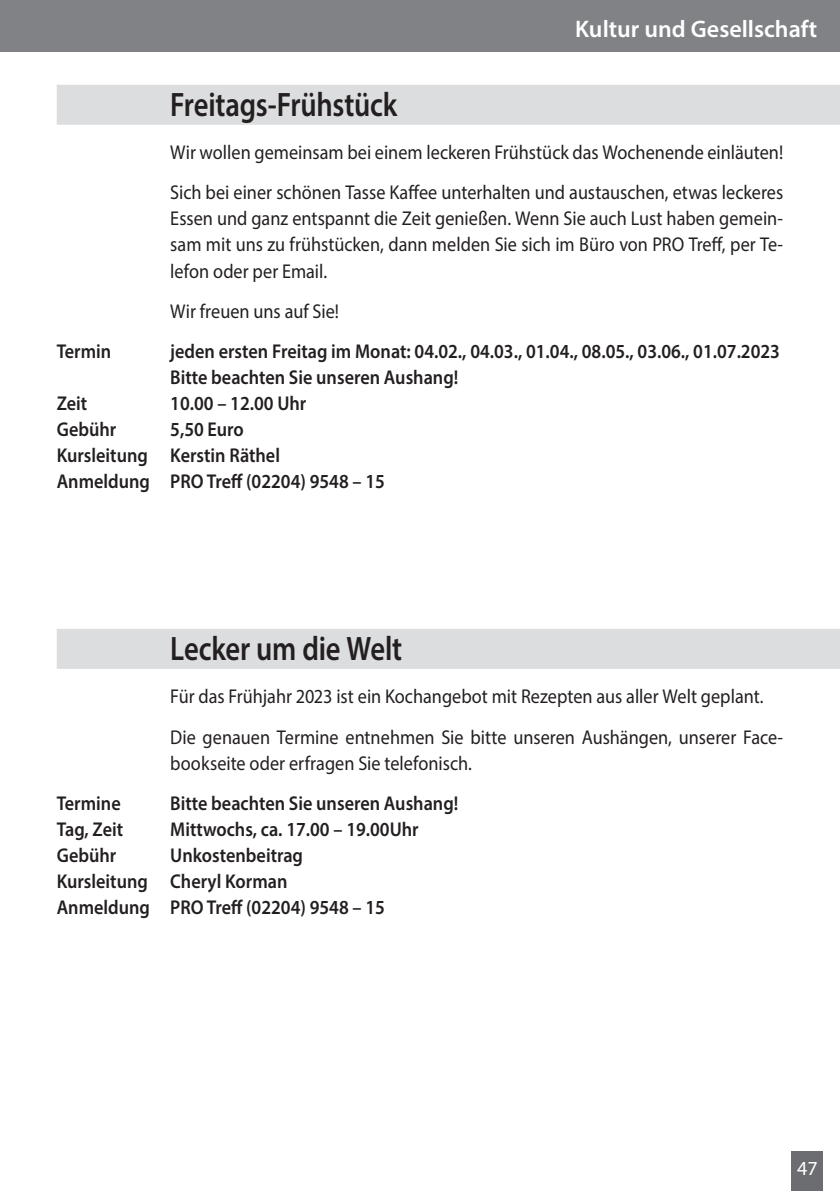
<style>
.page{position:relative;width:840px;height:1191px;background:#fff}
.page>*{position:absolute;margin:0;border:0;box-sizing:border-box;transform-origin:0 0}
.t1{font:600 34px "Myriad Pro";letter-spacing:-.01em;color:#231f20;scale:.84 1}
.t2{font:600 24px "Myriad Pro";color:#fff}
.t3{font:20px/40.2px "Myriad Pro";color:#231f20;scale:.91 1}
.t4{font:600 20px/26px "Myriad Pro";color:#231f20;scale:.91 1}
.t5{font:20px "Myriad Pro";color:#fff}
</style>
<div class="page">
<div style="left:57px;top:85px;width:782px;height:40px;background:#dcdddf"></div>
<div style="left:57px;top:629px;width:782px;height:40px;background:#dcdddf"></div>
<div style="left:0;top:0;width:839px;height:51px;background:#808285"></div>
<div style="left:791px;top:1151px;width:31px;height:40px;background:#6c6d70"></div>
<p class="t2" style="left:575px;top:14px;width:243px">Kultur und Gesellschaft</p>
<h1 class="t1" style="left:170px;top:83px;width:271px">Freitags-Frühstück</h1>
<p class="t3" style="left:170px;top:132px;width:674px">Wir wollen gemeinsam bei einem leckeren Frühstück das Wochenende einläuten!<br>Sich bei einer schönen Tasse Kaffee unterhalten und austauschen, etwas leckeres</p>
<p class="t3" style="left:170px;top:205px;width:674px;line-height:26px;text-align:justify">Essen und ganz entspannt die Zeit genießen. Wenn Sie auch Lust haben gemein&shy;sam mit uns zu frühstücken, dann melden Sie sich im Büro von PRO Treff, per Te&shy;lefon oder per Email.</p>
<p class="t3" style="left:170px;top:290px;width:187px">Wir freuen uns auf Sie!</p>
<p class="t4" style="left:57px;top:338px;width:61px">Termin</p>
<p class="t4" style="left:170px;top:338px;width:671px">jeden ersten Freitag im Monat: 04.02., 04.03., 01.04., 08.05., 03.06., 01.07.2023<br>Bitte beachten Sie unseren Aushang!</p>
<p class="t4" style="left:57px;top:390px;width:35px">Zeit</p>
<p class="t4" style="left:170px;top:390px;width:151px">10.00 – 12.00 Uhr</p>
<p class="t4" style="left:57px;top:416px;width:67px">Gebühr</p>
<p class="t4" style="left:57px;top:416px;width:362px;text-indent:113px">5,50 Euro<br>Kursleitung Kerstin Räthel<br>Anmeldung PRO Treff (02204) 9548 – 15</p>
<h1 class="t1" style="left:170px;top:627px;width:277px">Lecker um die Welt</h1>
<p class="t3" style="left:170px;top:676px;width:674px">Für das Frühjahr 2023 ist ein Kochangebot mit Rezepten aus aller Welt geplant.<br>Die genauen Termine entnehmen Sie bitte unseren Aushängen, unserer Face-</p>
<p class="t3" style="left:170px;top:742px;width:333px">bookseite oder erfragen Sie telefonisch.</p>
<p class="t4" style="left:57px;top:789px;width:72px">Termine</p>
<p class="t4" style="left:170px;top:789px;width:318px">Bitte beachten Sie unseren Aushang!</p>
<p class="t4" style="left:57px;top:815px;width:74px">Tag, Zeit</p>
<p class="t4" style="left:170px;top:815px;width:274px">Mittwochs, ca. 17.00 – 19.00Uhr</p>
<p class="t4" style="left:57px;top:841px;width:67px">Gebühr</p>
<p class="t4" style="left:57px;top:841px;width:362px;text-indent:113px">Unkostenbeitrag<br>Kursleitung Cheryl Korman<br>Anmeldung PRO Treff (02204) 9548 – 15</p>
<p class="t5" style="left:796px;top:1155px;width:22px">47</p>
</div>
